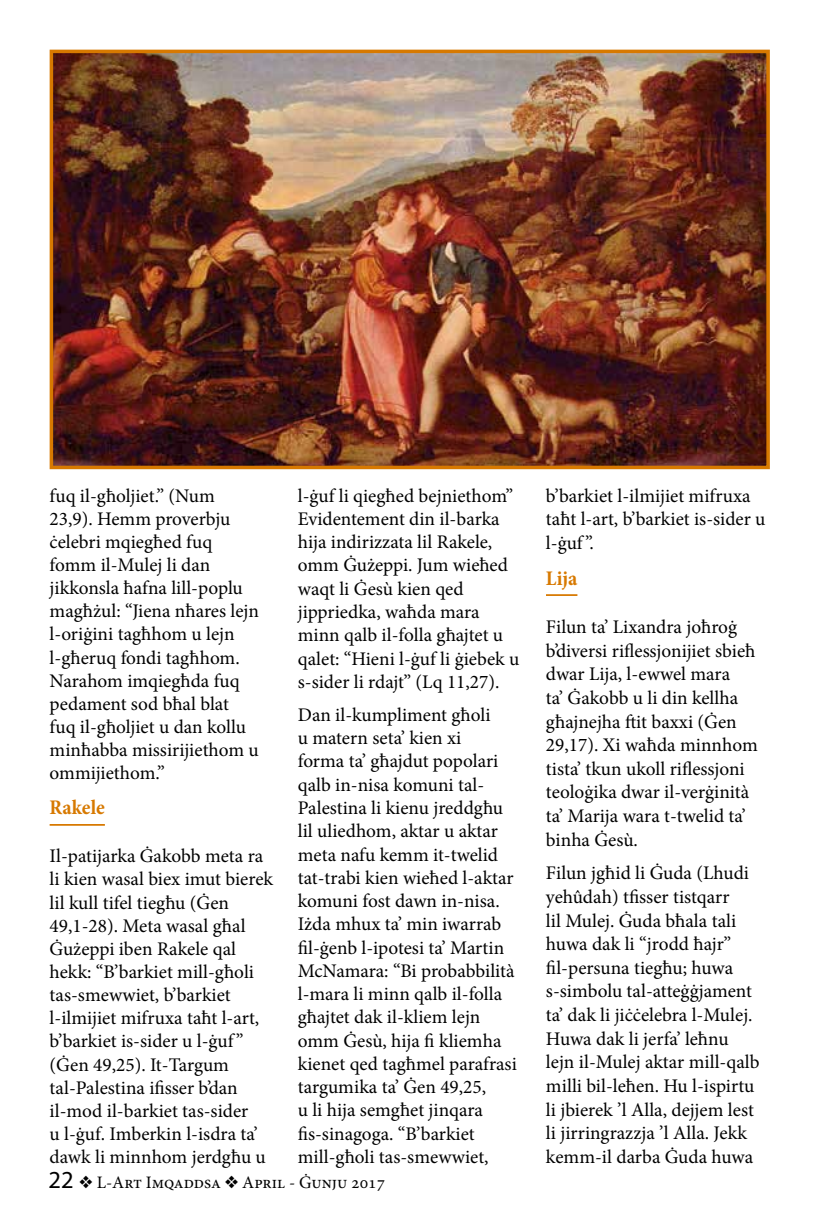
<style>
.page{position:relative;width:819px;height:1216px;background:#fff}
.page>*{position:absolute;margin:0;border:0;box-sizing:border-box;transform-origin:0 0}
.t1{font:700 condensed 21px "Minion Pro";color:#d77900}
.t2{font:19.25px/23.3px "Minion Pro";color:#000}
.t3{font:17.5px "Minion Pro";color:#000}
.s1{font-family:"Myriad Pro";font-size:24.5px}
</style>
<div class="page">
<hr style="left:50px;top:824px;width:55px;height:1px;background:#d77900">
<hr style="left:546px;top:594px;width:31px;height:2px;background:#d77900">
<img style="left:55px;top:55px;width:709px;height:409px">
<div style="left:50px;top:50px;width:719px;height:419px;border:4px solid #d77900"></div>
<p class="t2" style="left:50px;top:484px;width:211px">fuq il-għoljiet.” (Num<br>23,9). Hemm proverbju ċelebri mqiegħed fuq fomm il-Mulej li dan jikkonsla ħafna lill-poplu magħżul: “Jiena nħares lejn l-oriġini tagħhom u lejn l-għeruq fondi tagħhom.<br>Narahom imqiegħda fuq pedament sod bħal blat fuq il-għoljiet u dan kollu minħabba missirijiethom u ommijiethom.”</p>
<p class="t1" style="left:50px;top:793px;width:57px">Rakele</p>
<p class="t2" style="left:50px;top:844px;width:225px">Il-patijarka Ġakobb meta ra li kien wasal biex imut bierek lil kull tifel tiegħu (Ġen<br>49,1-28). Meta wasal għal<br>Ġużeppi iben Rakele qal hekk: “B’barkiet mill-għoli tas-smewwiet, b’barkiet l-ilmijiet mifruxa taħt l-art, b’barkiet is-sider u l-ġuf ” (Ġen 49,25). It-Targum tal-Palestina ifisser b’dan il-mod il-barkiet tas-sider<br>u l-ġuf. Imberkin l-isdra ta’ dawk li minnhom jerdgħu u</p>
<p class="t2" style="left:298px;top:484px;width:223px">l-ġuf li qiegħed bejniethom”<br>Evidentement din il-barka hija indirizzata lil Rakele, omm Ġużeppi. Jum wieħed waqt li Ġesù kien qed jippriedka, waħda mara minn qalb il-folla għajtet u qalet: “Hieni l-ġuf li ġiebek u s-sider li rdajt” (Lq 11,27).</p>
<p class="t2" style="left:298px;top:703px;width:220px">Dan il-kumpliment għoli<br>u matern seta’ kien xi<br>forma ta’ għajdut popolari qalb in-nisa komuni tal-<br>Palestina li kienu jreddgħu lil uliedhom, aktar u aktar meta nafu kemm it-twelid tat-trabi kien wieħed l-aktar komuni fost dawn in-nisa.<br>Iżda mhux ta’ min iwarrab fil-ġenb l-ipotesi ta’ Martin<br>McNamara: “Bi probabbilità l-mara li minn qalb il-folla għajtet dak il-kliem lejn omm Ġesù, hija fi kliemha kienet qed tagħmel parafrasi targumika ta’ Ġen 49,25,<br>u li hija semgħet jinqara fis-sinagoga. “B’barkiet mill-għoli tas-smewwiet,</p>
<p class="t3" style="left:48px;top:1170px;width:338px"><span class="s1">22</span> ❖ L-Art Imqaddsa ❖ April - Ġunju 2017</p>
<p class="t2" style="left:546px;top:484px;width:221px">b’barkiet l-ilmijiet mifruxa taħt l-art, b’barkiet is-sider u l-ġuf ”.</p>
<p class="t1" style="left:546px;top:563px;width:33px">Lija</p>
<p class="t2" style="left:546px;top:615px;width:213px">Filun ta’ Lixandra joħroġ b’diversi riflessjonijiet sbieħ dwar Lija, l-ewwel mara<br>ta’ Ġakobb u li din kellha għajnejha ftit baxxi (Ġen<br>29,17). Xi waħda minnhom tista’ tkun ukoll riflessjoni teoloġika dwar il-verġinità ta’ Marija wara t-twelid ta’ binha Ġesù.</p>
<p class="t2" style="left:546px;top:861px;width:215px">Filun jgħid li Ġuda (Lhudi yehûdah) tfisser tistqarr<br>lil Mulej. Ġuda bħala tali huwa dak li “jrodd ħajr” fil-persuna tiegħu; huwa s-simbolu tal-atteġġjament ta’ dak li jiċċelebra l-Mulej.<br>Huwa dak li jerfa’ leħnu lejn il-Mulej aktar mill-qalb milli bil-leħen. Hu l-ispirtu li jbierek ’l Alla, dejjem lest li jirringrazzja ’l Alla. Jekk kemm-il darba Ġuda huwa</p>
</div>
